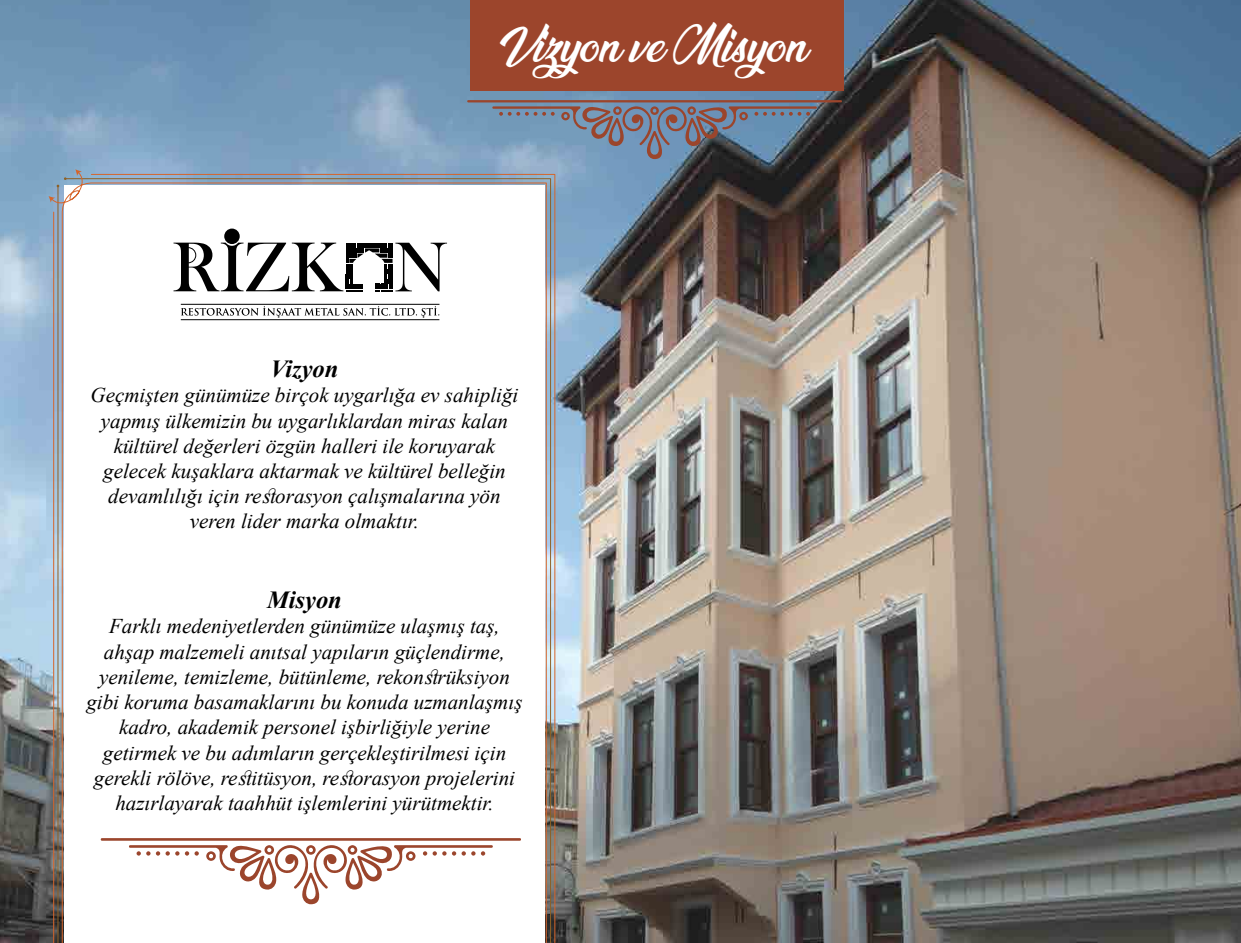
<style>
.page{position:relative;width:1241px;height:943px;background:#fff}
.page>*{position:absolute;margin:0;border:0;box-sizing:border-box;transform-origin:0 0}
.t1{font:900 42px "Ananda";color:#fff}
.t2{font:italic 700 24.5px "Times New Roman";color:#000}
.t3{font:italic 21px/25.2px "Times New Roman";color:#000;text-align:center}
</style>
<div class="page">
<img style="left:0;top:0;width:1240px;height:943px">
<div style="left:471px;top:0;width:372px;height:91px;background:#9c452c"></div>
<svg style="left:466px;top:100px;width:376px;height:59px;background:#6e798c"></svg>
<svg style="left:50px;top:171px;width:497px;height:772px"></svg>
<svg style="left:49px;top:196px;width:6px;height:6px"></svg>
<svg style="left:75px;top:169px;width:7px;height:7px"></svg>
<div style="left:224px;top:228px;width:16px;height:16px;background:#000;border-radius:50%"></div>
<svg style="left:181px;top:306px;width:258px;height:12px"></svg>
<hr style="left:181px;top:304px;width:258px;height:1px;background:#000">
<hr style="left:181px;top:319px;width:258px;height:1px;background:#000">
<svg style="left:173px;top:243px;width:274px;height:48px"></svg>
<svg style="left:100px;top:838px;width:421px;height:66px"></svg>
<h1 class="t1" style="left:500px;top:23px;width:309px">Vizyon ve Misyon</h1>
<p class="t2" style="left:270px;top:352px;width:70px">Vizyon</p>
<p class="t3" style="left:91px;top:382px;width:429px">Geçmişten günümüze birçok uygarlığa ev sahipliği yapmış ülkemizin bu uygarlıklardan miras kalan kültürel değerleri özgün halleri ile koruyarak gelecek kuşaklara aktarmak ve kültürel belleğin devamlılığı için restorasyon çalışmalarına yön veren lider marka olmaktır.</p>
<p class="t2" style="left:267px;top:583px;width:76px">Misyon</p>
<p class="t3" style="left:86px;top:613px;width:437px">Farklı medeniyetlerden günümüze ulaşmış taş, ahşap malzemeli anıtsal yapıların güçlendirme, yenileme, temizleme, bütünleme, rekonstrüksiyon gibi koruma basamaklarını bu konuda uzmanlaşmış kadro, akademik personel işbirliğiyle yerine getirmek ve bu adımların gerçekleştirilmesi için gerekli rölöve, restitüsyon, restorasyon projelerini hazırlayarak taahhüt işlemlerini yürütmektir.</p>
</div>
